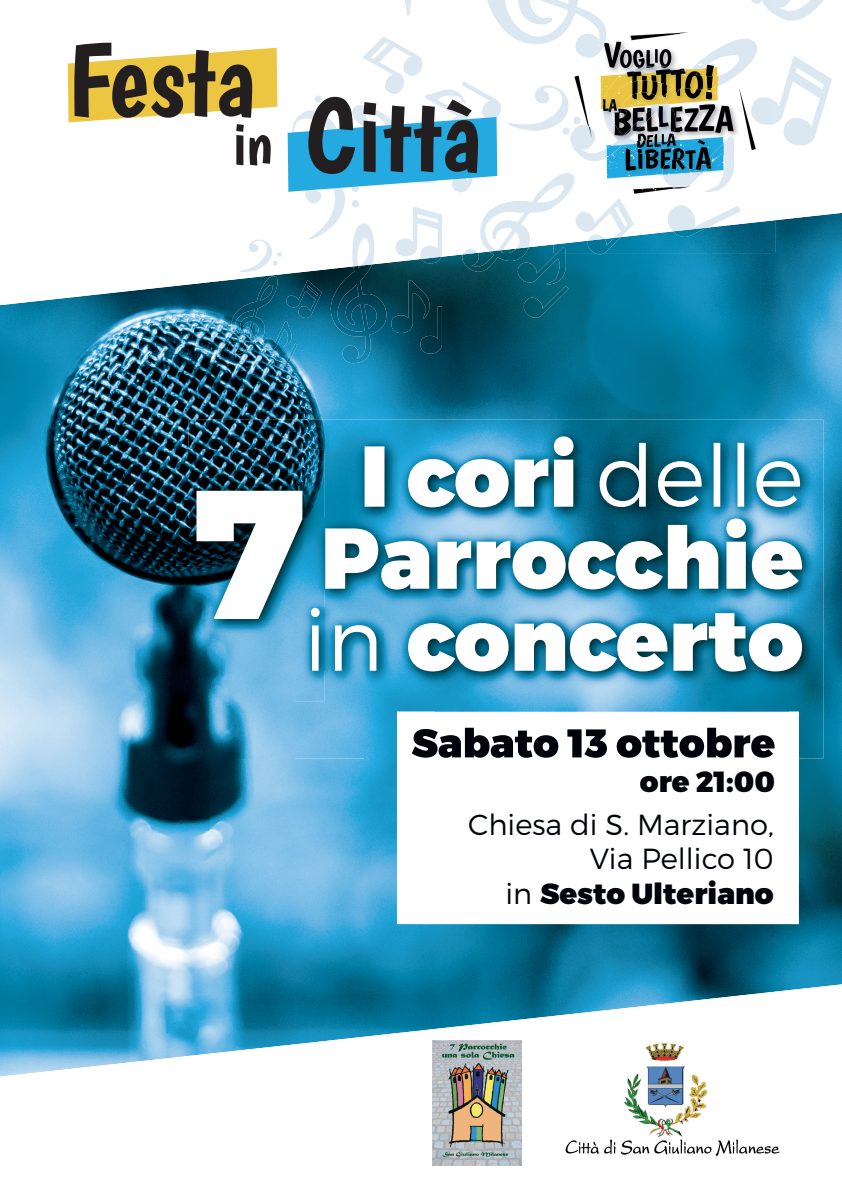
<style>
.page{position:relative;width:842px;height:1191px;background:#fff}
.page>*{position:absolute;margin:0;border:0;box-sizing:border-box;transform-origin:0 0}
.t1{font:105.9px "Boogaloo";color:#231f20}
.t2{font:105.2px "Boogaloo";color:#231f20}
.t3{font:300 29px/34.8px "Montserrat";color:#00030a;text-align:right}
.t4{font:900 29px "Montserrat";color:#00030a}
.s1{font-size:61.7px}
.s2{font-weight:900}
</style>
<div class="page">
<img style="left:772px;top:305px;width:70px;height:114px">
<img style="left:526px;top:318px;width:35px;height:101px">
<img style="left:561px;top:305px;width:211px;height:114px">
<img style="left:211px;top:305px;width:315px;height:114px">
<img style="left:0;top:305px;width:211px;height:679px">
<img style="left:808px;top:419px;width:34px;height:565px">
<img style="left:772px;top:758px;width:36px;height:226px">
<img style="left:210px;top:758px;width:210px;height:226px">
<img style="left:420px;top:924px;width:352px;height:60px">
<svg style="left:3px;top:47px;width:839px;height:258px"></svg>
<svg style="left:0;top:984px;width:842px;height:182px"></svg>
<img style="left:329px;top:266px;width:69px;height:97px">
<img style="left:390px;top:281px;width:43px;height:52px">
<img style="left:419px;top:306px;width:23px;height:47px">
<img style="left:226px;top:276px;width:56px;height:79px">
<img style="left:262px;top:321px;width:31px;height:29px">
<img style="left:273px;top:343px;width:24px;height:26px">
<img style="left:285px;top:280px;width:37px;height:38px">
<svg style="left:239px;top:239px;width:43px;height:33px"></svg>
<img style="left:461px;top:266px;width:55px;height:6px">
<img style="left:516px;top:266px;width:50px;height:18px">
<img style="left:522px;top:286px;width:47px;height:32px">
<svg style="left:775px;top:55px;width:57px;height:90px"></svg>
<svg style="left:775px;top:0;width:48px;height:21px"></svg>
<svg style="left:397px;top:758px;width:402px;height:166px"></svg>
<div style="left:640px;top:771px;width:134px;height:21px;background:#fff"></div>
<div style="left:469px;top:813px;width:303px;height:23px;background:#fff"></div>
<div style="left:590px;top:848px;width:182px;height:21px;background:#fff"></div>
<div style="left:508px;top:883px;width:24px;height:21px;background:#fff"></div>
<div style="left:540px;top:880px;width:233px;height:24px;background:#fff"></div>
<img style="left:189px;top:419px;width:634px;height:34px">
<img style="left:324px;top:453px;width:41px;height:65px">
<img style="left:577px;top:453px;width:35px;height:65px">
<img style="left:789px;top:453px;width:34px;height:305px">
<img style="left:364px;top:487px;width:213px;height:31px">
<img style="left:612px;top:507px;width:177px;height:11px">
<img style="left:324px;top:589px;width:465px;height:33px">
<img style="left:365px;top:622px;width:70px;height:102px">
<img style="left:294px;top:671px;width:71px;height:87px">
<img style="left:435px;top:671px;width:354px;height:40px">
<img style="left:189px;top:701px;width:105px;height:57px">
<img style="left:364px;top:724px;width:33px;height:34px">
<img style="left:397px;top:711px;width:402px;height:47px">
<img style="left:412px;top:727px;width:362px;height:31px">
<img style="left:365px;top:436px;width:213px;height:71px">
<img style="left:600px;top:443px;width:200px;height:64px">
<img style="left:324px;top:518px;width:478px;height:71px">
<img style="left:324px;top:608px;width:59px;height:63px">
<img style="left:408px;top:613px;width:394px;height:58px">
<img style="left:177px;top:449px;width:147px;height:252px">
<img style="left:303px;top:518px;width:21px;height:71px">
<img style="left:311px;top:608px;width:13px;height:63px">
<img style="left:196px;top:491px;width:106px;height:128px">
<img style="left:433px;top:1040px;width:88px;height:125px">
<img style="left:540px;top:1033px;width:252px;height:133px">
<img style="left:566px;top:228px;width:209px;height:25px">
<img style="left:566px;top:32px;width:114px;height:212px">
<img style="left:680px;top:32px;width:95px;height:196px">
<img style="left:566px;top:173px;width:15px;height:34px">
<img style="left:587px;top:241px;width:34px;height:12px">
<img style="left:574px;top:198px;width:60px;height:43px">
<img style="left:566px;top:86px;width:15px;height:49px">
<img style="left:566px;top:0;width:43px;height:58px">
<img style="left:634px;top:39px;width:134px;height:61px">
<img style="left:600px;top:69px;width:34px;height:91px">
<img style="left:567px;top:125px;width:33px;height:36px">
<img style="left:634px;top:100px;width:51px;height:54px">
<img style="left:660px;top:136px;width:74px;height:56px">
<img style="left:673px;top:231px;width:34px;height:6px">
<img style="left:665px;top:205px;width:76px;height:26px">
<img style="left:748px;top:97px;width:27px;height:28px">
<svg style="left:751px;top:0;width:11px;height:4px"></svg>
<img style="left:762px;top:0;width:13px;height:15px">
<svg style="left:68px;top:48px;width:209px;height:74px"></svg>
<svg style="left:288px;top:0;width:278px;height:266px"></svg>
<h1 class="t1" style="left:67px;top:16px;width:192px">Festa</h1>
<h2 class="t2" style="left:232px;top:72px;width:252px"><span class="s1">in</span> Città</h2>
<p class="t4" style="left:640px;top:763px;width:137px">ore 21:00</p>
<p class="t3" style="left:468px;top:806px;width:307px">Chiesa di S. Marziano,<br>Via Pellico 10<br>in <span class="s2">Sesto Ulteriano</span></p>
</div>
